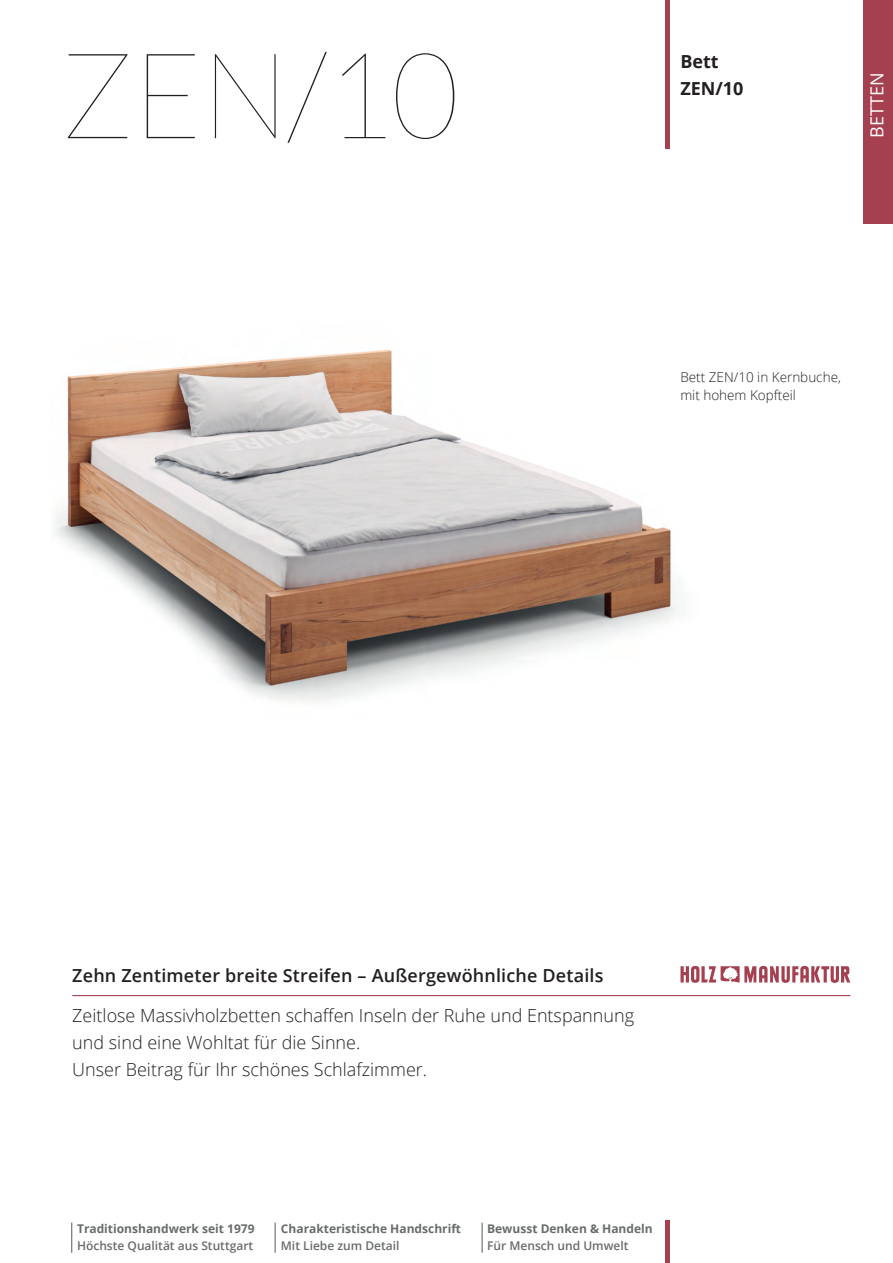
<style>
.page{position:relative;width:893px;height:1263px;background:#fff}
.page>*{position:absolute;margin:0;border:0;box-sizing:border-box;transform-origin:0 0}
.t1{font:100 120px "Lato";color:#231f20}
.t2{font:300 18px/27px "Open Sans";color:#231f20}
.t3{font:600 18px "Open Sans";letter-spacing:.01em;color:#231f20}
.t4{font:700 18px/27px "Open Sans";color:#231f20}
.t5{font:18px "Open Sans";color:#fff}
.t6{font:300 13.5px/18px "Open Sans";color:#231f20}
.t7{font:700 12px "Open Sans";color:#686b6c}
.t8{font:600 12px "Open Sans";color:#686b6c}
</style>
<div class="page">
<div style="left:665px;top:0;width:5px;height:149px;background:#a54050"></div>
<div style="left:665px;top:1220px;width:5px;height:43px;background:#a54050"></div>
<img style="left:55px;top:349px;width:625px;height:353px">
<hr style="left:71px;top:1222px;width:1px;height:31px;background:#686b6c">
<hr style="left:481px;top:1222px;width:2px;height:31px;background:#686b6c">
<hr style="left:275px;top:1222px;width:1px;height:31px;background:#686b6c">
<div style="left:863px;top:0;width:30px;height:223px;background:#a54050"></div>
<svg style="left:680px;top:966px;width:170px;height:17px"></svg>
<hr style="left:72px;top:995px;width:778px;height:1px;background:#a54050">
<h1 class="t1" style="left:60px;top:33px;width:401px">ZEN/10</h1>
<p class="t4" style="left:680px;top:47px;width:65px">Bett<br>ZEN/10</p>
<p class="t5" style="left:864px;top:138px;width:67px;rotate:-90deg">BETTEN</p>
<p class="t6" style="left:680px;top:368px;width:162px">Bett ZEN/10 in Kernbuche, mit hohem Kopfteil</p>
<p class="t3" style="left:72px;top:963px;width:533px">Zehn Zentimeter breite Streifen – Außergewöhnliche Details</p>
<p class="t2" style="left:72px;top:1001px;width:563px">Zeitlose Massivholzbetten schaffen Inseln der Ruhe und Entspannung und sind eine Wohltat für die Sinne.<br>Unser Beitrag für Ihr schönes Schlafzimmer.</p>
<p class="t7" style="left:77px;top:1220px;width:179px">Traditionshandwerk seit 1979</p>
<p class="t8" style="left:77px;top:1237px;width:178px">Höchste Qualität aus Stuttgart</p>
<p class="t7" style="left:281px;top:1220px;width:182px">Charakteristische Handschrift</p>
<p class="t8" style="left:281px;top:1237px;width:120px">Mit Liebe zum Detail</p>
<p class="t7" style="left:487px;top:1220px;width:167px">Bewusst Denken &amp; Handeln</p>
<p class="t8" style="left:487px;top:1237px;width:143px">Für Mensch und Umwelt</p>
</div>
